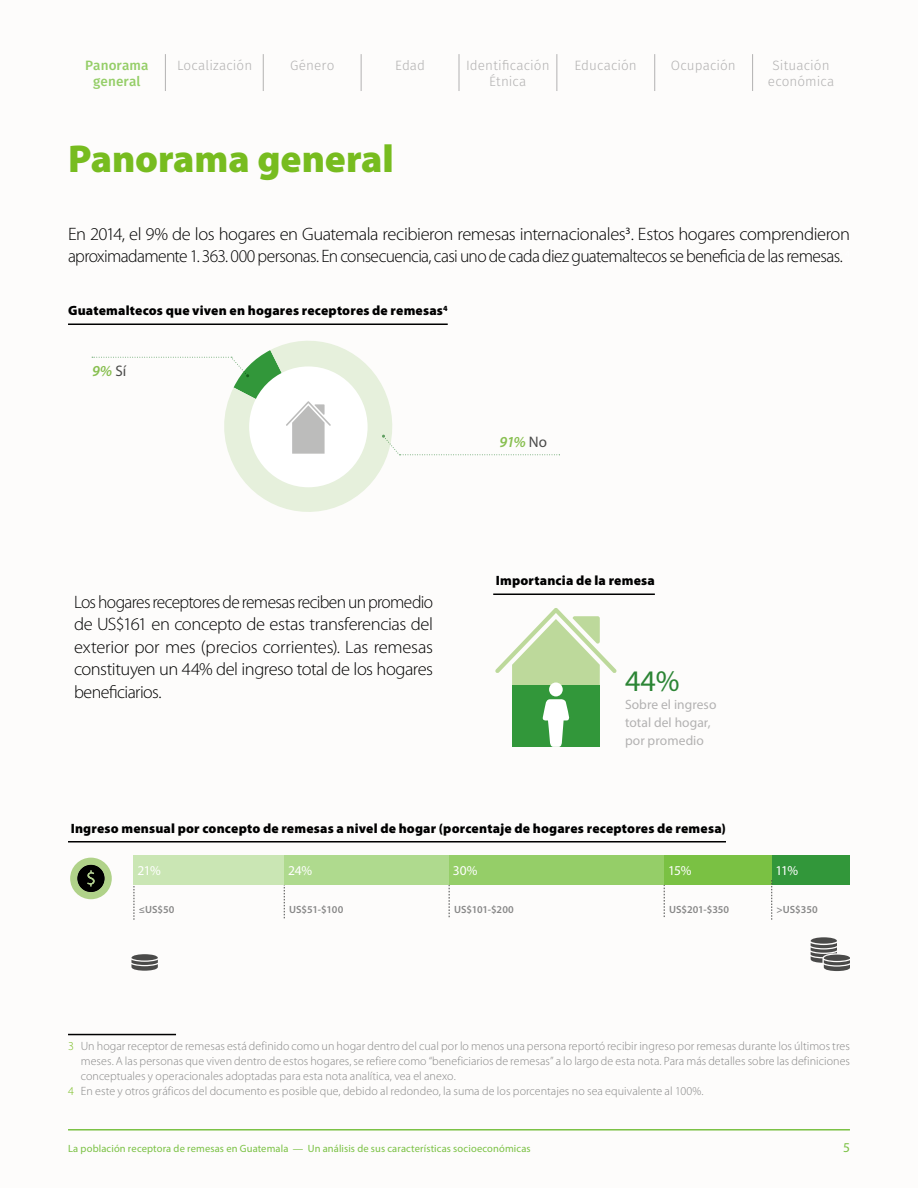
<style>
.page{position:relative;width:918px;height:1188px;background:#fdfcfb}
.page>*{position:absolute;margin:0;border:0;box-sizing:border-box;transform-origin:0 0}
.t1{font:900 39px "Myriad Pro";letter-spacing:-.005em;color:#77bc1f}
.t2{font:30px "Myriad Pro";color:#2c8535}
.t3{font:300 18px/22.5px "Myriad Pro";letter-spacing:-.03em;color:#000}
.t4{font:italic 600 15.3px "Myriad Pro";color:#88bf50}
.t5{font:900 13.5px "Myriad Pro";letter-spacing:.01em;color:#000}
.t6{font:300 13.5px/16.2px "Fira Sans";letter-spacing:.005em;color:#b3b2b2;text-align:center}
.t7{font:13.5px/18px "Myriad Pro";letter-spacing:.005em;color:#b3b2b2}
.t8{font:500 13.5px/16.2px "Fira Sans";letter-spacing:.005em;color:#95ce68;text-align:center}
.t9{font:13.5px "Myriad Pro";letter-spacing:-.045em;color:#fff}
.t10{font:13.5px "Myriad Pro";color:#7ac143}
.t11{font:300 12px "Myriad Pro";letter-spacing:.005em;color:#878787}
.t12{font:10.5px "Myriad Pro";letter-spacing:.015em;color:#7ac143}
.t13{font:600 10.5px "Myriad Pro";letter-spacing:.005em;color:#878787}
.s1{font-weight:400;font-style:normal;color:#4a4a49}
.s2{color:#77bc1f}
</style>
<div class="page">
<hr style="left:165px;top:54px;width:1px;height:37px;background:#b3b2b2">
<hr style="left:263px;top:54px;width:1px;height:37px;background:#b3b2b2">
<hr style="left:361px;top:54px;width:1px;height:37px;background:#b3b2b2">
<hr style="left:459px;top:54px;width:1px;height:37px;background:#b3b2b2">
<hr style="left:556px;top:54px;width:1px;height:37px;background:#b3b2b2">
<hr style="left:654px;top:54px;width:1px;height:37px;background:#b3b2b2">
<hr style="left:752px;top:54px;width:1px;height:37px;background:#b3b2b2">
<hr style="left:68px;top:1129px;width:782px;height:2px;background:#7ac143">
<hr style="left:68px;top:324px;width:380px;height:1px;background:#000">
<svg style="left:92px;top:341px;width:468px;height:171px"></svg>
<hr style="left:68px;top:841px;width:658px;height:2px;background:#000">
<svg style="left:811px;top:937px;width:39px;height:34px"></svg>
<svg style="left:131px;top:954px;width:27px;height:17px"></svg>
<svg style="left:134px;top:884px;width:1px;height:36px"></svg>
<svg style="left:284px;top:884px;width:1px;height:34px"></svg>
<svg style="left:449px;top:884px;width:1px;height:33px"></svg>
<svg style="left:664px;top:884px;width:1px;height:33px"></svg>
<div style="left:449px;top:855px;width:215px;height:29px;background:#95ce68"></div>
<div style="left:771px;top:855px;width:79px;height:29px;background:#32973a"></div>
<div style="left:664px;top:855px;width:107px;height:29px;background:#7ac143"></div>
<div style="left:133px;top:855px;width:151px;height:29px;background:#cae6b4"></div>
<div style="left:284px;top:855px;width:165px;height:29px;background:#afda8e"></div>
<svg style="left:70px;top:858px;width:42px;height:41px"></svg>
<svg style="left:771px;top:880px;width:1px;height:40px"></svg>
<hr style="left:68px;top:1034px;width:108px;height:1px;background:#000">
<hr style="left:493px;top:594px;width:162px;height:1px;background:#000">
<svg style="left:495px;top:608px;width:122px;height:139px"></svg>
<p class="t8" style="left:85px;top:58px;width:65px">Panorama general</p>
<p class="t6" style="left:177px;top:58px;width:77px">Localización</p>
<p class="t6" style="left:290px;top:58px;width:46px">Género</p>
<p class="t6" style="left:395px;top:58px;width:31px">Edad</p>
<p class="t6" style="left:466px;top:58px;width:85px">Identificación<br>Étnica</p>
<p class="t6" style="left:574px;top:58px;width:64px">Educación</p>
<p class="t6" style="left:671px;top:58px;width:66px">Ocupación</p>
<p class="t6" style="left:768px;top:58px;width:68px">Situación económica</p>
<h1 class="t1" style="left:68px;top:133px;width:327px">Panorama general</h1>
<h3 class="t3" style="left:68px;top:222px;width:783px">En 2014, el 9% de los hogares en Guatemala recibieron remesas internacionales<sup>3</sup>. Estos hogares comprendieron aproximadamente 1. 363. 000 personas. En consecuencia, casi uno de cada diez guatemaltecos se beneficia de las remesas. <sup>4</sup></h3>
<p class="t5" style="left:68px;top:301px;width:381px">Guatemaltecos que viven en hogares receptores de remesas<sup>4</sup></p>
<p class="t4" style="left:92px;top:361px;width:36px">9% <span class="s1">Sí</span></p>
<h3 class="t3" style="left:74px;top:590px;width:361px;text-align:justify">Los hogares receptores de remesas reciben un promedio de US$161 en concepto de estas transferencias del exterior por mes (precios corrientes). Las remesas constituyen un 44% del ingreso total de los hogares beneficiarios.</h3>
<p class="t4" style="left:500px;top:432px;width:49px">91% <span class="s1">No</span></p>
<p class="t5" style="left:496px;top:571px;width:160px">Importancia de la remesa</p>
<h2 class="t2" style="left:625px;top:662px;width:56px">44%</h2>
<p class="t7" style="left:625px;top:695px;width:93px">Sobre el ingreso total del hogar, por promedio</p>
<p class="t5" style="left:71px;top:819px;width:657px">Ingreso mensual por concepto de remesas a nivel de hogar (porcentaje de hogares receptores de remesa)</p>
<p class="t9" style="left:138px;top:862px;width:25px">21%</p>
<p class="t9" style="left:288px;top:862px;width:26px">24%</p>
<p class="t9" style="left:453px;top:862px;width:26px">30%</p>
<p class="t9" style="left:668px;top:862px;width:25px">15%</p>
<p class="t9" style="left:776px;top:862px;width:24px">11%</p>
<p class="t13" style="left:777px;top:903px;width:43px">&gt;US$350</p>
<p class="t13" style="left:139px;top:903px;width:37px">≤US$50</p>
<p class="t13" style="left:289px;top:903px;width:56px">US$51-$100</p>
<p class="t13" style="left:454px;top:903px;width:61px">US$101-$200</p>
<p class="t13" style="left:669px;top:903px;width:62px">US$201-$350</p>
<p class="t11" style="left:68px;top:1038px;width:783px"><span class="s2">3</span> Un hogar receptor de remesas está definido como un hogar dentro del cual por lo menos una persona reportó recibir ingreso por remesas durante los últimos tres</p>
<p class="t11" style="left:81px;top:1053px;width:771px">meses. A las personas que viven dentro de estos hogares, se refiere como “beneficiarios de remesas” a lo largo de esta nota. Para más detalles sobre las definiciones</p>
<p class="t11" style="left:81px;top:1068px;width:376px">conceptuales y operacionales adoptadas para esta nota analítica, vea el anexo.</p>
<p class="t11" style="left:68px;top:1083px;width:637px"><span class="s2">4</span> En este y otros gráficos del documento es posible que, debido al redondeo, la suma de los porcentajes no sea equivalente al 100%.</p>
<p class="t12" style="left:68px;top:1142px;width:464px">La población receptora de remesas en Guatemala — Un análisis de sus características socioeconómicas</p>
<p class="t10" style="left:843px;top:1139px;width:8px">5</p>
</div>
